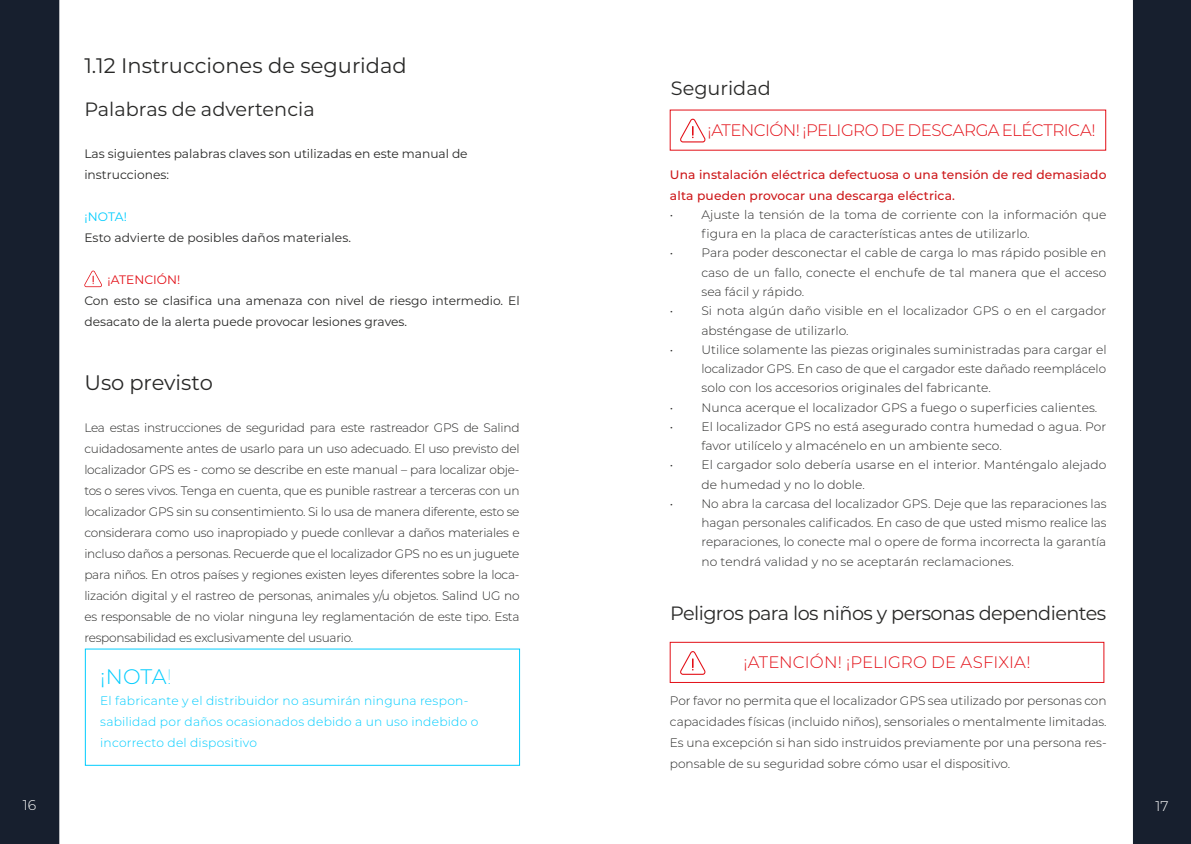
<style>
.page{position:relative;width:1191px;height:844px;background:#fff}
.page>*{position:absolute;margin:0;border:0;box-sizing:border-box;transform-origin:0 0}
.t1{font:21px "Montserrat";color:#282827}
.t2{font:300 21px "Montserrat";color:#00ccfe}
.t3{font:19.25px "Montserrat";letter-spacing:-.03em;color:#282827}
.t4{font:19.25px "Montserrat";color:#282827}
.t5{font:300 16.62px "Montserrat";letter-spacing:-.025em;color:#e30f17}
.t6{font:300 16.62px "Montserrat";letter-spacing:.01em;color:#e30f17}
.t7{font:300 14px "Montserrat";color:#fff}
.t8{font:300 12.25px/21px "Montserrat";letter-spacing:.005em;color:#282827;text-align:justify}
.t9{font:12.25px/21px "Montserrat";color:#282827}
.t10{font:300 12.25px/21px "Montserrat";letter-spacing:.02em;color:#00ccfe}
.t11{font:500 12.25px/21px "Montserrat";letter-spacing:.01em;color:#cd1719}
.t12{font:12.25px "Montserrat";color:#e30f17}
.t13{font:12.25px "Montserrat";color:#00ccfe}
.s1{font-weight:100}
</style>
<div class="page">
<img style="left:0;top:0;width:1190px;height:843px">
<svg style="left:84px;top:270px;width:18px;height:17px"></svg>
<div style="left:669px;top:641px;width:435px;height:41px;border:1px solid #e30f17"></div>
<svg style="left:680px;top:118px;width:26px;height:24px"></svg>
<svg style="left:680px;top:650px;width:26px;height:24px"></svg>
<h1 class="t1" style="left:84px;top:51px;width:324px">1.12 Instrucciones de seguridad</h1>
<h2 class="t4" style="left:84px;top:96px;width:232px">Palabras de advertencia</h2>
<p class="t9" style="left:84px;top:143px;width:385px">Las siguientes palabras claves son utilizadas en este manual de instrucciones:</p>
<p class="t13" style="left:84px;top:208px;width:44px">¡NOTA!</p>
<p class="t9" style="left:84px;top:227px;width:268px">Esto advierte de posibles daños materiales.</p>
<p class="t12" style="left:107px;top:271px;width:74px">¡ATENCIÓN!</p>
<p class="t9" style="left:84px;top:290px;width:437px">Con esto se clasifica una amenaza con nivel de riesgo intermedio. El desacato de la alerta puede provocar lesiones graves.</p>
<h1 class="t1" style="left:84px;top:368px;width:130px">Uso previsto</h1>
<p class="t8" style="left:84px;top:416px;width:437px">Lea estas instrucciones de seguridad para este rastreador GPS de Salind cuidadosamente antes de usarlo para un uso adecuado. El uso previsto del localizador GPS es - como se describe en este manual – para localizar obje&shy;tos o seres vivos. Tenga en cuenta, que es punible rastrear a terceras con un localizador GPS sin su consentimiento. Si lo usa de manera diferente, esto se considerara como uso inapropiado y puede conllevar a daños materiales e incluso daños a personas. Recuerde que el localizador GPS no es un juguete para niños. En otros países y regiones existen leyes diferentes sobre la loca&shy;lización digital y el rastreo de personas, animales y/u objetos. Salind UG no es responsable de no violar ninguna ley reglamentación de este tipo. Esta responsabilidad es exclusivamente del usuario.</p>
<h1 class="t2" style="left:100px;top:662px;width:73px">¡NOTA<span class="s1">!</span></h1>
<p class="t10" style="left:100px;top:689px;width:380px">El fabricante y el distribuidor no asumirán ninguna respon&shy;sabilidad por daños ocasionados debido a un uso indebido o incorrecto del dispositivo</p>
<h2 class="t4" style="left:671px;top:75px;width:101px">Seguridad</h2>
<h3 class="t5" style="left:707px;top:119px;width:390px">¡ATENCIÓN! ¡PELIGRO DE DESCARGA ELÉCTRICA!</h3>
<p class="t11" style="left:670px;top:163px;width:438px">Una instalación eléctrica defectuosa o una tensión de red demasiado alta pueden provocar una descarga eléctrica.</p>
<p class="t8" style="left:701px;top:204px;width:406px;line-height:19.2px;text-indent:-31px">• Ajuste la tensión de la toma de corriente con la información que figura en la placa de características antes de utilizarlo.</p>
<p class="t8" style="left:701px;top:243px;width:406px;line-height:19.2px;text-indent:-31px">• Para poder desconectar el cable de carga lo mas rápido posible en caso de un fallo, conecte el enchufe de tal manera que el acceso sea fácil y rápido.</p>
<p class="t8" style="left:701px;top:301px;width:406px;line-height:19.2px;text-indent:-31px">• Si nota algún daño visible en el localizador GPS o en el cargador absténgase de utilizarlo.</p>
<p class="t8" style="left:701px;top:339px;width:406px;line-height:19.2px;text-indent:-31px">• Utilice solamente las piezas originales suministradas para cargar el localizador GPS. En caso de que el cargador este dañado reemplácelo solo con los accesorios originales del fabricante.</p>
<p class="t8" style="left:670px;top:396px;width:429px">• Nunca acerque el localizador GPS a fuego o superficies calientes.</p>
<p class="t8" style="left:701px;top:416px;width:406px;line-height:19.2px;text-indent:-31px">• El localizador GPS no está asegurado contra humedad o agua. Por favor utilícelo y almacénelo en un ambiente seco.</p>
<p class="t8" style="left:701px;top:455px;width:406px;line-height:19.2px;text-indent:-31px">• El cargador solo debería usarse en el interior. Manténgalo alejado de humedad y no lo doble.</p>
<p class="t8" style="left:701px;top:493px;width:406px;line-height:19.2px;text-indent:-31px">• No abra la carcasa del localizador GPS. Deje que las reparaciones las hagan personales calificados. En caso de que usted mismo realice las reparaciones, lo conecte mal o opere de forma incorrecta la garantía no tendrá validad y no se aceptarán reclamaciones.</p>
<h2 class="t3" style="left:670px;top:600px;width:437px">Peligros para los niños y personas dependientes</h2>
<h3 class="t6" style="left:743px;top:651px;width:289px">¡ATENCIÓN! ¡PELIGRO DE ASFIXIA!</h3>
<p class="t8" style="left:670px;top:689px;width:438px">Por favor no permita que el localizador GPS sea utilizado por personas con capacidades físicas (incluido niños), sensoriales o mentalmente limitadas.<br>Es una excepción si han sido instruidos previamente por una persona res&shy;ponsable de su seguridad sobre cómo usar el dispositivo.</p>
<p class="t7" style="left:23px;top:795px;width:15px">16</p>
<p class="t7" style="left:1155px;top:795px;width:15px">17</p>
</div>
